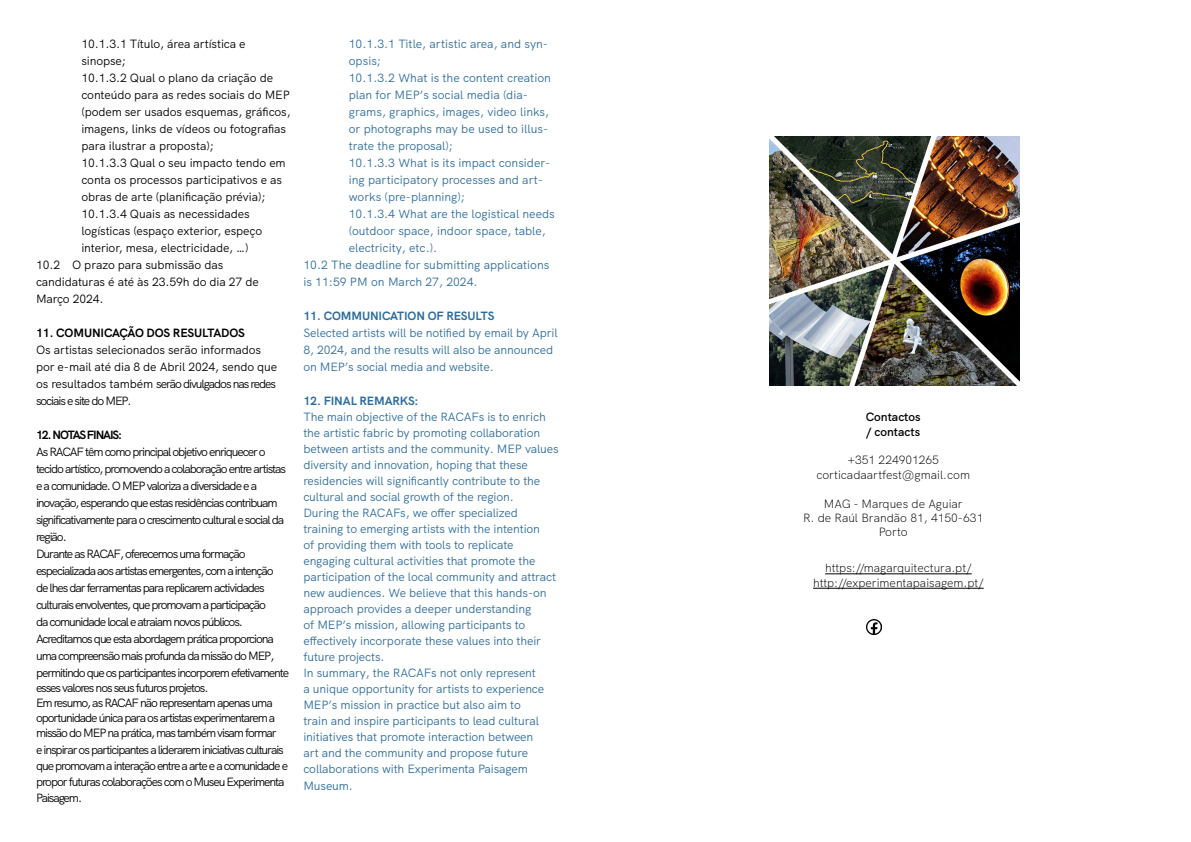
<style>
.page{position:relative;width:1191px;height:842px;background:#fff}
.page>*{position:absolute;margin:0;border:0;box-sizing:border-box;transform-origin:0 0}
.t1{font:12px/16px "HK Grotesk";letter-spacing:-.01em;color:#2d6c9d}
.t2{font:12px/17px "HK Grotesk";letter-spacing:-.09em;color:#000}
.t3{font:12px/17px "HK Grotesk";letter-spacing:-.01em;color:#000}
.t4{font:300 12px/14.4px "HK Grotesk";color:#000;text-align:center}
.t5{font:700 12px "HK Grotesk";letter-spacing:-.01em;color:#2d6c9d}
.t6{font:700 12px "HK Grotesk";letter-spacing:-.01em;color:#000}
.t7{font:600 12px/14.4px "HK Grotesk";color:#000}
.t8{font:700 12px "HK Grotesk";letter-spacing:-.09em;color:#000}
</style>
<div class="page">
<img style="left:770px;top:136px;width:249px;height:250px">
<hr style="left:825px;top:574px;width:146px;height:1px;background:#000">
<hr style="left:813px;top:588px;width:170px;height:1px;background:#000">
<img style="left:866px;top:619px;width:15px;height:15px">
<p class="t3" style="left:81px;top:34px;width:166px">10.1.3.1 Título, área artística e</p>
<p class="t3" style="left:81px;top:51px;width:46px">sinopse;</p>
<p class="t3" style="left:81px;top:68px;width:193px">10.1.3.2 Qual o plano da criação de</p>
<p class="t3" style="left:81px;top:85px;width:210px">conteúdo para as redes sociais do MEP</p>
<p class="t3" style="left:81px;top:102px;width:211px">(podem ser usados esquemas, gráficos,</p>
<p class="t3" style="left:81px;top:119px;width:206px">imagens, links de vídeos ou fotografias</p>
<p class="t3" style="left:81px;top:136px;width:134px">para ilustrar a proposta);</p>
<p class="t3" style="left:81px;top:153px;width:206px">10.1.3.3 Qual o seu impacto tendo em</p>
<p class="t3" style="left:81px;top:170px;width:202px">conta os processos participativos e as</p>
<p class="t3" style="left:81px;top:187px;width:185px">obras de arte (planificação prévia);</p>
<p class="t3" style="left:81px;top:204px;width:170px">10.1.3.4 Quais as necessidades</p>
<p class="t3" style="left:81px;top:221px;width:182px">logísticas (espaço exterior, espeço</p>
<p class="t3" style="left:81px;top:238px;width:169px">interior, mesa, electricidade, …)</p>
<p class="t3" style="left:36px;top:255px;width:189px">10.2 O prazo para submissão das</p>
<p class="t3" style="left:36px;top:272px;width:224px">candidaturas é até às 23.59h do dia 27 de</p>
<p class="t3" style="left:36px;top:289px;width:69px">Março 2024.</p>
<p class="t6" style="left:36px;top:324px;width:210px">11. COMUNICAÇÃO DOS RESULTADOS</p>
<p class="t3" style="left:36px;top:340px;width:243px">Os artistas selecionados serão informados por e-mail até dia 8 de Abril 2024, sendo que os resultados também serão divulgados nas redes sociais e site do MEP.</p>
<p class="t8" style="left:36px;top:426px;width:88px">12. NOTAS FINAIS:</p>
<p class="t2" style="left:36px;top:442px;width:255px">As RACAF têm como principal objetivo enriquecer o tecido artístico, promovendo a colaboração entre artistas e a comunidade. O MEP valoriza a diversidade e a inovação, esperando que estas residências contribuam significativamente para o crescimento cultural e social da região.<br>Durante as RACAF, oferecemos uma formação especializada aos artistas emergentes, com a intenção<br>de lhes dar ferramentas para replicarem actividades culturais envolventes, que promovam a participação<br>da comunidade local e atraiam novos públicos.<br>Acreditamos que esta abordagem prática proporciona uma compreensão mais profunda da missão do MEP, permitindo que os participantes incorporem efetivamente</p>
<p class="t2" style="left:36px;top:679px;width:242px;line-height:15px">esses valores nos seus futuros projetos.<br>Em resumo, as RACAF não representam apenas uma oportunidade única para os artistas experimentarem a missão do MEP na prática, mas também visam formar</p>
<p class="t2" style="left:36px;top:741px;width:254px;line-height:16px">e inspirar os participantes a liderarem iniciativas culturais que promovam a interação entre a arte e a comunidade e propor futuras colaborações com o Museu Experimenta Paisagem.</p>
<p class="t1" style="left:349px;top:35px;width:201px">10.1.3.1 Title, artistic area, and syn-</p>
<p class="t1" style="left:349px;top:52px;width:34px">opsis;</p>
<p class="t1" style="left:349px;top:69px;width:204px">10.1.3.2 What is the content creation</p>
<p class="t1" style="left:349px;top:86px;width:181px">plan for MEP’s social media (dia-</p>
<p class="t1" style="left:349px;top:103px;width:202px">grams, graphics, images, video links,</p>
<p class="t1" style="left:349px;top:120px;width:201px">or photographs may be used to illus-</p>
<p class="t1" style="left:349px;top:137px;width:106px">trate the proposal);</p>
<p class="t1" style="left:349px;top:154px;width:203px">10.1.3.3 What is its impact consider-</p>
<p class="t1" style="left:349px;top:171px;width:196px">ing participatory processes and art-</p>
<p class="t1" style="left:349px;top:188px;width:118px">works (pre-planning);</p>
<p class="t1" style="left:349px;top:205px;width:207px">10.1.3.4 What are the logistical needs</p>
<p class="t1" style="left:349px;top:222px;width:199px">(outdoor space, indoor space, table,</p>
<p class="t1" style="left:349px;top:239px;width:90px">electricity, etc.).</p>
<p class="t1" style="left:303px;top:256px;width:247px">10.2 The deadline for submitting applications</p>
<p class="t1" style="left:303px;top:273px;width:176px">is 11:59 PM on March 27, 2024.</p>
<p class="t5" style="left:303px;top:307px;width:192px">11. COMMUNICATION OF RESULTS</p>
<p class="t1" style="left:303px;top:323px;width:256px;line-height:17px">Selected artists will be notified by email by April<br>8, 2024, and the results will also be announced on MEP’s social media and website.</p>
<p class="t5" style="left:303px;top:392px;width:117px">12. FINAL REMARKS:</p>
<p class="t1" style="left:303px;top:408px;width:257px">The main objective of the RACAFs is to enrich the artistic fabric by promoting collaboration between artists and the community. MEP values diversity and innovation, hoping that these residencies will significantly contribute to the cultural and social growth of the region.<br>During the RACAFs, we offer specialized training to emerging artists with the intention<br>of providing them with tools to replicate engaging cultural activities that promote the participation of the local community and attract new audiences. We believe that this hands-on approach provides a deeper understanding<br>of MEP’s mission, allowing participants to effectively incorporate these values into their future projects.<br>In summary, the RACAFs not only represent<br>a unique opportunity for artists to experience MEP’s mission in practice but also aim to<br>train and inspire participants to lead cultural initiatives that promote interaction between<br>art and the community and propose future collaborations with Experimenta Paisagem Museum.</p>
<p class="t7" style="left:865px;top:409px;width:56px">Contactos / contacts</p>
<p class="t4" style="left:816px;top:452px;width:155px">+351 224901265 corticadaartfest@gmail.com</p>
<p class="t4" style="left:803px;top:495px;width:182px">MAG - Marques de Aguiar<br>R. de Raúl Brandão 81, 4150-631<br>Porto</p>
<p class="t4" style="left:813px;top:560px;width:172px">https://magarquitectura.pt/ http://experimentapaisagem.pt/</p>
</div>
